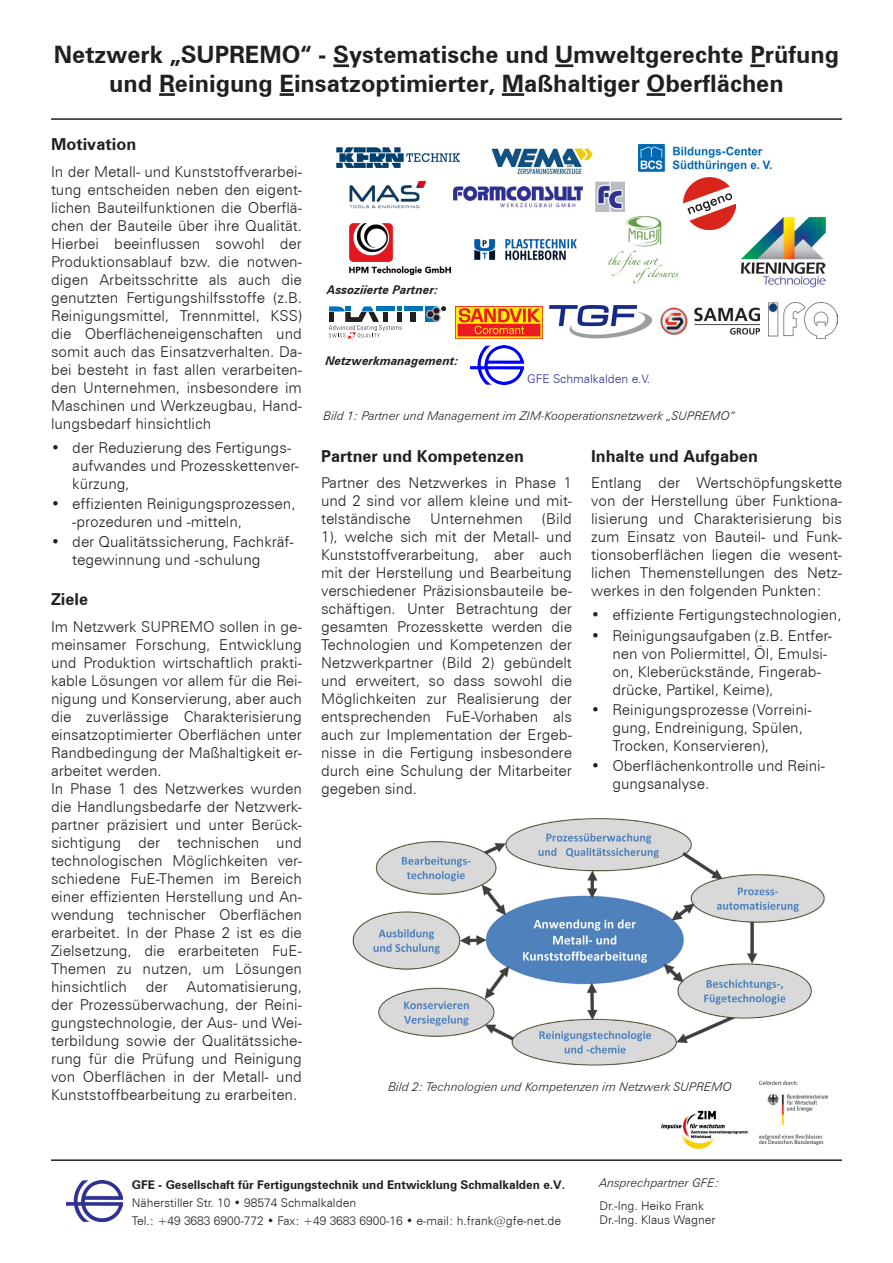
<style>
.page{position:relative;width:893px;height:1263px;background:#fff}
.page>*{position:absolute;margin:0;border:0;box-sizing:border-box;transform-origin:0 0}
.t1{font:700 24px/28.8px "Zurich BT";color:#231f20;text-align:center}
.t2{font:700 16.5px "Zurich BT";color:#231f20}
.t3{font:300 15px/18px "Zurich BT";color:#231f20}
.t4{font:300 12px/14.4px "Zurich BT";color:#231f20}
.t5{font:italic 300 12px "Zurich BT";color:#231f20}
.t6{font:700 12px "Zurich BT";color:#231f20}
.t7{font:italic 700 12px "Zurich BT";color:#231f20}
.t8{font:300 12px "Zurich BT";color:#2e3092}
</style>
<div class="page">
<hr style="left:333px;top:64px;width:16px;height:3px;background:#231f20">
<hr style="left:555px;top:64px;width:18px;height:3px;background:#231f20">
<hr style="left:750px;top:64px;width:15px;height:3px;background:#231f20">
<hr style="left:159px;top:93px;width:16px;height:3px;background:#231f20">
<hr style="left:280px;top:93px;width:14px;height:3px;background:#231f20">
<hr style="left:502px;top:93px;width:22px;height:3px;background:#231f20">
<hr style="left:647px;top:93px;width:18px;height:3px;background:#231f20">
<img style="left:454px;top:181px;width:170px;height:31px">
<img style="left:491px;top:148px;width:103px;height:27px">
<img style="left:639px;top:145px;width:133px;height:27px">
<img style="left:349px;top:223px;width:102px;height:52px">
<img style="left:768px;top:303px;width:69px;height:35px">
<img style="left:337px;top:147px;width:123px;height:21px">
<img style="left:740px;top:216px;width:85px;height:72px">
<img style="left:609px;top:216px;width:70px;height:68px">
<img style="left:349px;top:180px;width:77px;height:29px">
<img style="left:683px;top:177px;width:52px;height:52px">
<img style="left:474px;top:238px;width:103px;height:23px">
<img style="left:660px;top:307px;width:99px;height:28px">
<img style="left:455px;top:307px;width:87px;height:32px">
<img style="left:550px;top:305px;width:101px;height:34px">
<hr style="left:404px;top:307px;width:18px;height:4px;background:#0072bc">
<hr style="left:411px;top:312px;width:4px;height:10px;background:#231f20">
<svg style="left:329px;top:307px;width:73px;height:31px"></svg>
<div style="left:425px;top:307px;width:11px;height:15px;background:#0072bc"></div>
<svg style="left:426px;top:307px;width:19px;height:15px"></svg>
<img style="left:471px;top:346px;width:52px;height:38px">
<hr style="left:51px;top:1159px;width:791px;height:2px;background:#231f20">
<hr style="left:51px;top:118px;width:791px;height:2px;background:#231f20">
<img style="left:67px;top:1181px;width:55px;height:41px">
<img style="left:352px;top:818px;width:473px;height:248px">
<img style="left:759px;top:1080px;width:69px;height:66px">
<img style="left:661px;top:1110px;width:87px;height:39px">
<h1 class="t1" style="left:54px;top:40px;width:787px">Netzwerk „SUPREMO“ - Systematische und Umweltgerechte Prüfung und Reinigung Einsatzoptimierter, Maßhaltiger Oberflächen</h1>
<p class="t2" style="left:51px;top:134px;width:87px">Motivation</p>
<p class="t3" style="left:51px;top:162px;width:252px;text-align:justify">In der Metall- und Kunststoffverarbei&shy;tung entscheiden neben den eigent&shy;lichen Bauteilfunktionen die Oberflä&shy;chen der Bauteile über ihre Qualität.<br>Hierbei beeinflussen sowohl der Produktionsablauf bzw. die notwen&shy;digen Arbeitsschritte als auch die genutzten Fertigungshilfsstoffe (z.B.<br>Reinigungsmittel, Trennmittel, KSS) die Oberflächeneigenschaften und somit auch das Einsatzverhalten. Da&shy;bei besteht in fast allen verarbeiten&shy;den Unternehmen, insbesondere im Maschinen und Werkzeugbau, Hand&shy;lungsbedarf hinsichtlich</p>
<p class="t3" style="left:72px;top:438px;width:228px;text-indent:-21px">• der Reduzierung des Fertigungs&shy;aufwandes und Prozesskettenver&shy;kürzung,</p>
<p class="t3" style="left:72px;top:495px;width:225px;text-indent:-21px">• effizienten Reinigungsprozessen, -prozeduren und -mitteln,</p>
<p class="t3" style="left:72px;top:533px;width:223px;text-indent:-21px">• der Qualitätssicherung, Fachkräf&shy;tegewinnung und -schulung</p>
<p class="t2" style="left:51px;top:589px;width:39px">Ziele</p>
<p class="t3" style="left:51px;top:617px;width:252px">Im Netzwerk SUPREMO sollen in ge&shy;meinsamer Forschung, Entwicklung und Produktion wirtschaftlich prakti&shy;kable Lösungen vor allem für die Rei&shy;nigung und Konservierung, aber auch die zuverlässige Charakterisierung einsatzoptimierter Oberflächen unter Randbedingung der Maßhaltigkeit er&shy;arbeitet werden.<br>In Phase 1 des Netzwerkes wurden die Handlungsbedarfe der Netzwerk&shy;partner präzisiert und unter Berück&shy;sichtigung der technischen und technologischen Möglichkeiten ver&shy;schiedene FuE-Themen im Bereich einer effizienten Herstellung und An&shy;wendung technischer Oberflächen erarbeitet. In der Phase 2 ist es die Zielsetzung, die erarbeiteten FuE-Themen zu nutzen, um Lösungen hinsichtlich der Automatisierung, der Prozessüberwachung, der Reini&shy;gungstechnologie, der Aus- und Wei&shy;terbildung sowie der Qualitätssiche&shy;rung für die Prüfung und Reinigung von Oberflächen in der Metall- und Kunststoffbearbeitung zu erarbeiten.</p>
<p class="t7" style="left:327px;top:283px;width:113px">Assoziierte Partner:</p>
<p class="t7" style="left:326px;top:353px;width:135px">Netzwerkmanagement:</p>
<p class="t8" style="left:527px;top:371px;width:124px">GFE Schmalkalden e.V.</p>
<p class="t5" style="left:324px;top:409px;width:413px">Bild 1: Partner und Management im ZIM-Kooperationsnetzwerk „SUPREMO“</p>
<p class="t2" style="left:321px;top:446px;width:204px">Partner und Kompetenzen</p>
<p class="t3" style="left:321px;top:474px;width:252px;text-align:justify">Partner des Netzwerkes in Phase 1 und 2 sind vor allem kleine und mit&shy;telständische</p>
<p class="t3" style="left:321px;top:510px;width:252px;text-align:justify;text-indent:221px">(Bild 1), welche sich mit der Metall- und Kunststoffverarbeitung, aber auch mit der Herstellung und Bearbeitung verschiedener Präzisionsbauteile be&shy;schäftigen. Unter Betrachtung der gesamten Prozesskette werden die Technologien und Kompetenzen der Netzwerkpartner (Bild 2) gebündelt und erweitert, so dass sowohl die Möglichkeiten zur Realisierung der entsprechenden FuE-Vorhaben als auch zur Implementation der Ergeb&shy;nisse in die Fertigung insbesondere durch eine Schulung der Mitarbeiter gegeben sind.</p>
<p class="t3" style="left:430px;top:510px;width:94px">Unternehmen</p>
<p class="t2" style="left:591px;top:446px;width:168px">Inhalte und Aufgaben</p>
<p class="t3" style="left:591px;top:474px;width:252px;text-align:justify">Entlang der Wertschöpfungskette von der Herstellung über Funktiona&shy;lisierung und Charakterisierung bis zum Einsatz von Bauteil- und Funk&shy;tionsoberflächen liegen die wesent&shy;lichen Themenstellungen des Netz&shy;werkes in den folgenden Punkten:</p>
<p class="t3" style="left:591px;top:606px;width:252px">• effiziente Fertigungstechnologien,</p>
<p class="t3" style="left:612px;top:626px;width:221px;text-indent:-21px">• Reinigungsaufgaben (z.B. Entfer&shy;nen von Poliermittel, Öl, Emulsi&shy;on, Kleberückstände, Fingerab&shy;drücke, Partikel, Keime),</p>
<p class="t3" style="left:612px;top:700px;width:201px;text-indent:-21px">• Reinigungsprozesse (Vorreini&shy;gung, Endreinigung, Spülen,<br>Trocken, Konservieren),</p>
<p class="t3" style="left:612px;top:756px;width:214px;text-indent:-21px">• Oberflächenkontrolle und Reini&shy;gungsanalyse.</p>
<p class="t5" style="left:388px;top:1080px;width:345px">Bild 2: Technologien und Kompetenzen im Netzwerk SUPREMO</p>
<p class="t6" style="left:132px;top:1177px;width:435px">GFE - Gesellschaft für Fertigungstechnik und Entwicklung Schmalkalden e.V.</p>
<p class="t4" style="left:132px;top:1193px;width:431px;line-height:18px">Näherstiller Str. 10 • 98574 Schmalkalden<br>Tel.: +49 3683 6900-772 • Fax: +49 3683 6900-16 • e-mail: h.frank@gfe-net.de</p>
<p class="t5" style="left:600px;top:1175px;width:121px">Ansprechpartner GFE:</p>
<p class="t4" style="left:600px;top:1198px;width:117px">Dr.-Ing. Heiko Frank<br>Dr.-Ing. Klaus Wagner</p>
</div>
